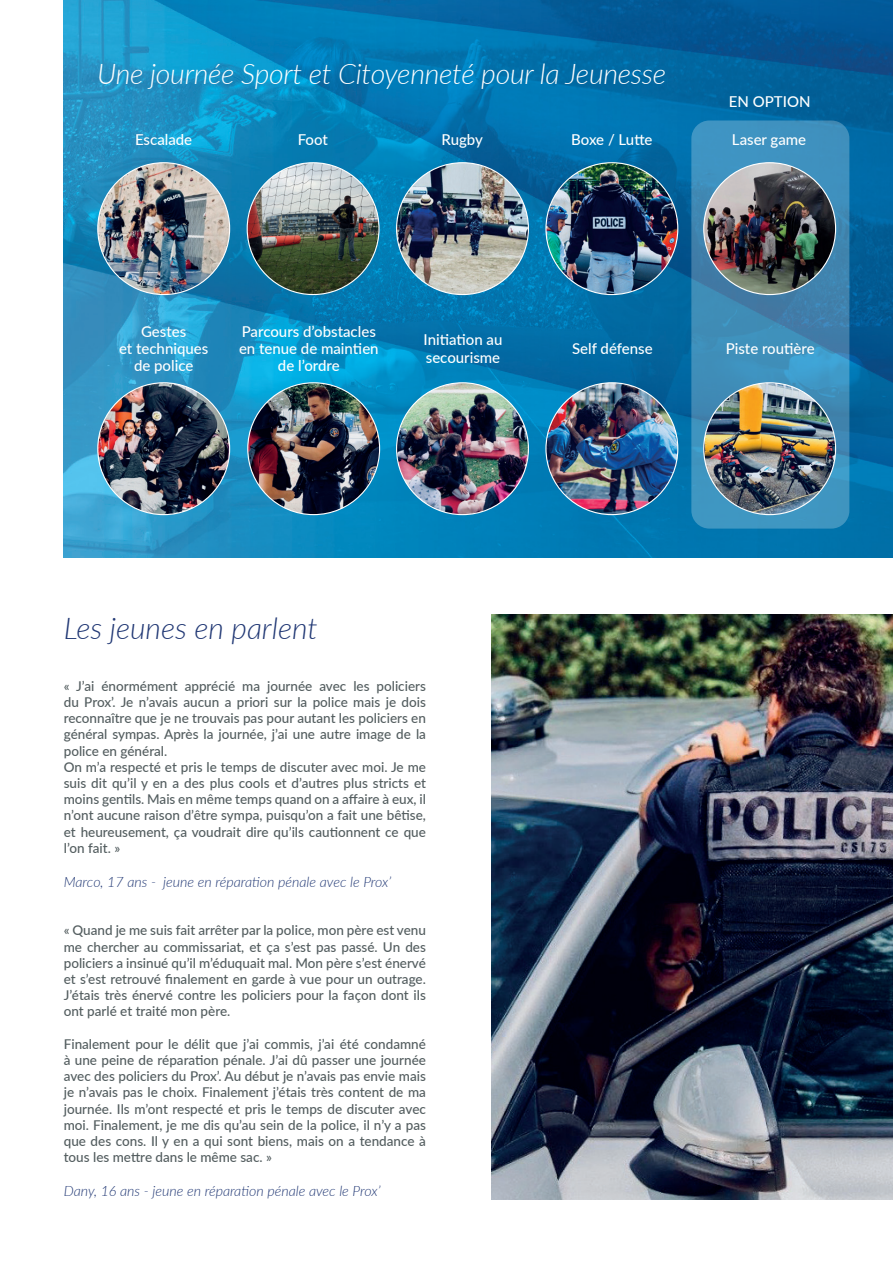
<style>
.page{position:relative;width:893px;height:1263px;background:#fff}
.page>*{position:absolute;margin:0;border:0;box-sizing:border-box;transform-origin:0 0}
.t1{font:italic 300 30px "Lato";color:#223975}
.t2{font:italic 300 28.5px "Lato";letter-spacing:-.01em;color:#fff}
.t3{font:500 15px/17.2px "Lato";color:#fff;text-align:center}
.t4{font:italic 300 14.25px "Lato";color:#223975}
.t5{font:500 13.5px/16.2px "Lato";color:#535d5f;text-align:justify}
</style>
<div class="page">
<img style="left:64px;top:0;width:829px;height:557px">
<svg style="left:691px;top:120px;width:158px;height:409px;background:#408eba"></svg>
<img style="left:492px;top:614px;width:401px;height:585px">
<img style="left:98px;top:383px;width:132px;height:132px;border-radius:66px">
<img style="left:248px;top:383px;width:132px;height:132px">
<img style="left:397px;top:383px;width:131px;height:132px;border-radius:66px">
<img style="left:546px;top:383px;width:132px;height:132px;border-radius:66px">
<img style="left:704px;top:383px;width:132px;height:132px;border-radius:66px">
<img style="left:98px;top:163px;width:132px;height:132px;border-radius:66px">
<img style="left:247px;top:163px;width:132px;height:131px">
<img style="left:397px;top:163px;width:131px;height:132px;border-radius:66px">
<img style="left:546px;top:163px;width:132px;height:132px;border-radius:66px">
<img style="left:704px;top:163px;width:132px;height:132px;border-radius:66px">
<h2 class="t2" style="left:97px;top:54px;width:570px">Une journée Sport et Citoyenneté pour la Jeunesse</h2>
<p class="t3" style="left:729px;top:92px;width:83px">EN OPTION</p>
<p class="t3" style="left:135px;top:131px;width:59px">Escalade</p>
<p class="t3" style="left:298px;top:131px;width:32px">Foot</p>
<p class="t3" style="left:442px;top:131px;width:43px">Rugby</p>
<p class="t3" style="left:571px;top:131px;width:83px">Boxe / Lutte</p>
<p class="t3" style="left:732px;top:131px;width:76px">Laser game</p>
<p class="t3" style="left:119px;top:322px;width:91px">Gestes<br>et techniques de police</p>
<p class="t3" style="left:239px;top:322px;width:141px">Parcours d’obstacles en tenue de maintien de l’ordre</p>
<p class="t3" style="left:424px;top:331px;width:80px;text-align:left">Initiation au secourisme</p>
<p class="t3" style="left:572px;top:339px;width:82px">Self défense</p>
<p class="t3" style="left:726px;top:339px;width:90px">Piste routière</p>
<h1 class="t1" style="left:64px;top:607px;width:255px">Les jeunes en parlent</h1>
<p class="t5" style="left:64px;top:677px;width:364px;text-align:left">« J’ai énormément apprécié ma journée avec les policiers du Prox’. Je n’avais aucun a priori sur la police mais je dois reconnaître que je ne trouvais pas pour autant les policiers en général sympas. Après la journée, j’ai une autre image de la police en général.<br>On m’a respecté et pris le temps de discuter avec moi. Je me suis dit qu’il y en a des plus cools et d’autres plus stricts et moins gentils. Mais en même temps quand on a affaire à eux, il n’ont aucune raison d’être sympa, puisqu’on a fait une bêtise, et heureusement, ça voudrait dire qu’ils cautionnent ce que l’on fait. »</p>
<p class="t4" style="left:64px;top:872px;width:329px">Marco, 17 ans - jeune en réparation pénale avec le Prox’</p>
<p class="t5" style="left:64px;top:922px;width:364px">« Quand je me suis fait arrêter par la police, mon père est venu me chercher au commissariat, et ça s’est pas passé. Un des policiers a insinué qu’il m’éduquait mal. Mon père s’est énervé et s’est retrouvé finalement en garde à vue pour un outrage.<br>J’étais très énervé contre les policiers pour la façon dont ils ont parlé et traité mon père.</p>
<p class="t5" style="left:64px;top:1035px;width:364px">Finalement pour le délit que j’ai commis, j’ai été condamné à une peine de réparation pénale. J’ai dû passer une journée avec des policiers du Prox’. Au début je n’avais pas envie mais je n’avais pas le choix. Finalement j’étais très content de ma journée. Ils m’ont respecté et pris le temps de discuter avec moi. Finalement, je me dis qu’au sein de la police, il n’y a pas que des cons. Il y en a qui sont biens, mais on a tendance à tous les mettre dans le même sac. »</p>
<p class="t4" style="left:64px;top:1181px;width:318px">Dany, 16 ans - jeune en réparation pénale avec le Prox’</p>
</div>
